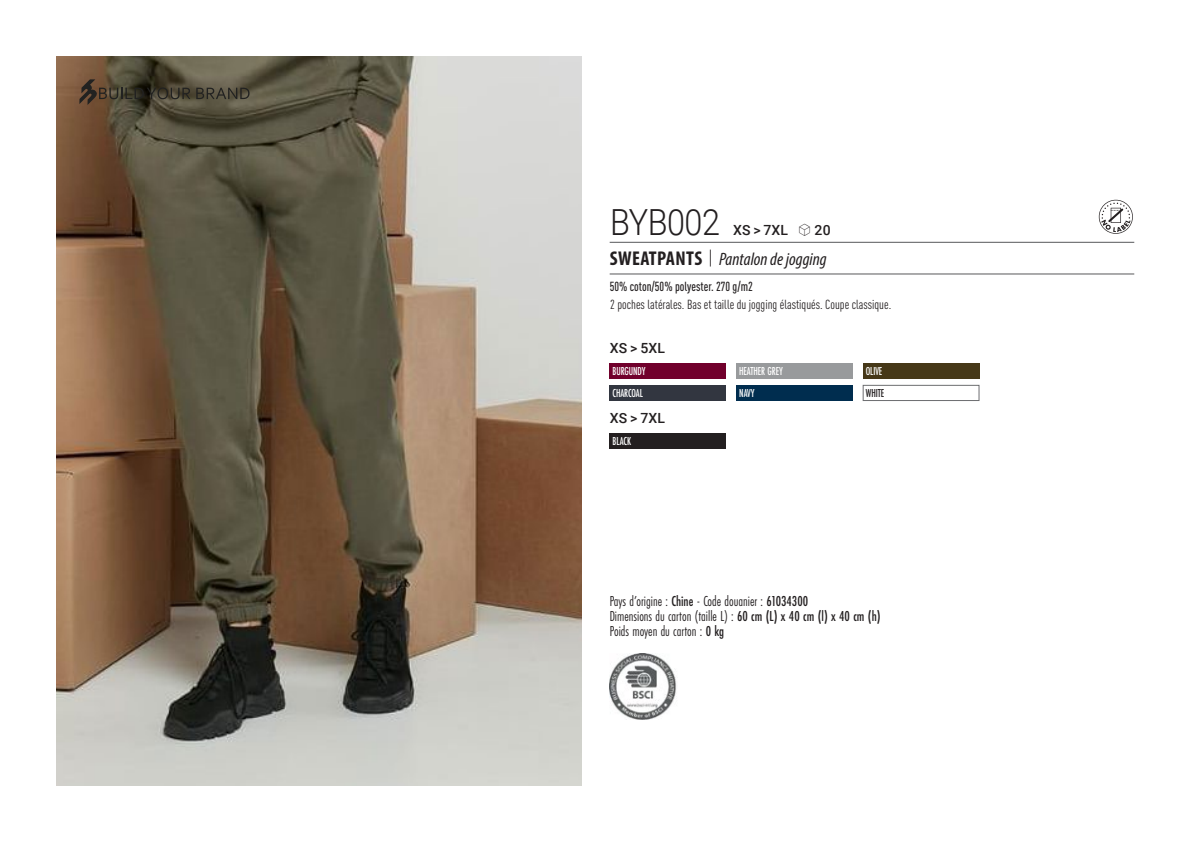
<style>
.page{position:relative;width:1191px;height:842px;background:#fff}
.page>*{position:absolute;margin:0;border:0;box-sizing:border-box;transform-origin:0 0}
.t1{font:300 36px "Roboto";letter-spacing:-.015em;color:#231f20;scale:.9 1}
.t2{font:italic 18px "Myriad Variable Concept";color:#231f20}
.t3{font:15px "Futura PT Cond";color:#231f20;scale:.95 1}
.t4{font:500 14px "Roboto";letter-spacing:.005em;color:#231f20}
.t5{font:condensed 13px "DIN Pro";color:#231f20}
.grammage_2020{font:500 condensed 13px "DIN Pro";color:#231f20;scale:.95 1}
.Coloris_nuancier_bla{font:500 12px "Futura PT Cond";letter-spacing:-.01em;color:#fff;scale:.9 1}
.Coloris_nuancier{font:500 12px "Futura PT Cond";letter-spacing:-.01em;color:#231f20;scale:.9 1}
.s1{font-family:"Linotype Shapeshifter";font-weight:400;font-size:16px}
.s2{font-family:"Myriad Pro";font-weight:700;font-style:normal;font-stretch:condensed;font-size:20px}
.s3{font-family:"Roboto Condensed";font-weight:300;font-style:normal;font-size:20px}
.s4{font-weight:500}
</style>
<div class="page">
<img style="left:57px;top:57px;width:524px;height:728px">
<svg style="left:196px;top:88px;width:53px;height:11px"></svg>
<svg style="left:79px;top:79px;width:111px;height:26px;background:#483e2f"></svg>
<div style="left:609px;top:364px;width:117px;height:15px;background:#71002c"></div>
<div style="left:609px;top:385px;width:117px;height:16px;background:#323640"></div>
<div style="left:736px;top:364px;width:116px;height:15px;background:#989a9c"></div>
<div style="left:736px;top:385px;width:116px;height:16px;background:#002d4f"></div>
<div style="left:863px;top:364px;width:116px;height:15px;background:#463818"></div>
<div style="left:863px;top:385px;width:116px;height:16px;background:#fff;border:1px solid #6c6d70"></div>
<div style="left:609px;top:433px;width:117px;height:16px;background:#231f20"></div>
<svg style="left:1098px;top:200px;width:34px;height:34px"></svg>
<img style="left:609px;top:654px;width:68px;height:66px">
<hr style="left:609px;top:242px;width:525px;height:1px;background:#57585a">
<hr style="left:609px;top:274px;width:525px;height:1px;background:#57585a">
<p class="t1" style="left:610px;top:197px;width:123px">BYB002</p>
<p class="t4" style="left:733px;top:220px;width:99px">XS &gt; 7XL <span class="s1">S</span> 20</p>
<p class="t2" style="left:610px;top:249px;width:218px"><span class="s2">SWEATPANTS</span> <span class="s3">|</span> Pantalon de jogging</p>
<p class="grammage_2020" style="left:609px;top:277px;width:152px">50% coton/50% polyester. 270 g/m2</p>
<p class="t5" style="left:610px;top:295px;width:282px">2 poches latérales. Bas et taille du jogging élastiqués. Coupe classique.</p>
<p class="t4" style="left:610px;top:338px;width:56px">XS &gt; 5XL</p>
<p class="Coloris_nuancier_bla" style="left:612px;top:364px;width:38px">BURGUNDY</p>
<p class="Coloris_nuancier_bla" style="left:612px;top:386px;width:35px">CHARCOAL</p>
<p class="t4" style="left:610px;top:408px;width:56px">XS &gt; 7XL</p>
<p class="Coloris_nuancier_bla" style="left:612px;top:434px;width:22px">BLACK</p>
<p class="Coloris_nuancier_bla" style="left:739px;top:364px;width:50px">HEATHER GREY</p>
<p class="Coloris_nuancier_bla" style="left:739px;top:386px;width:18px">NAVY</p>
<p class="Coloris_nuancier_bla" style="left:866px;top:364px;width:20px">OLIVE</p>
<p class="Coloris_nuancier" style="left:866px;top:386px;width:22px">WHITE</p>
<p class="t3" style="left:609px;top:592px;width:210px">Pays d’origine : <span class="s4">Chine</span> - Code douanier : <span class="s4">61034300</span></p>
<p class="t3" style="left:609px;top:607px;width:287px">Dimensions du carton (taille L) : <span class="s4">60 cm (L) x 40 cm (l) x 40 cm (h)</span></p>
<p class="t3" style="left:609px;top:622px;width:122px">Poids moyen du carton : <span class="s4">0 kg</span></p>
</div>
